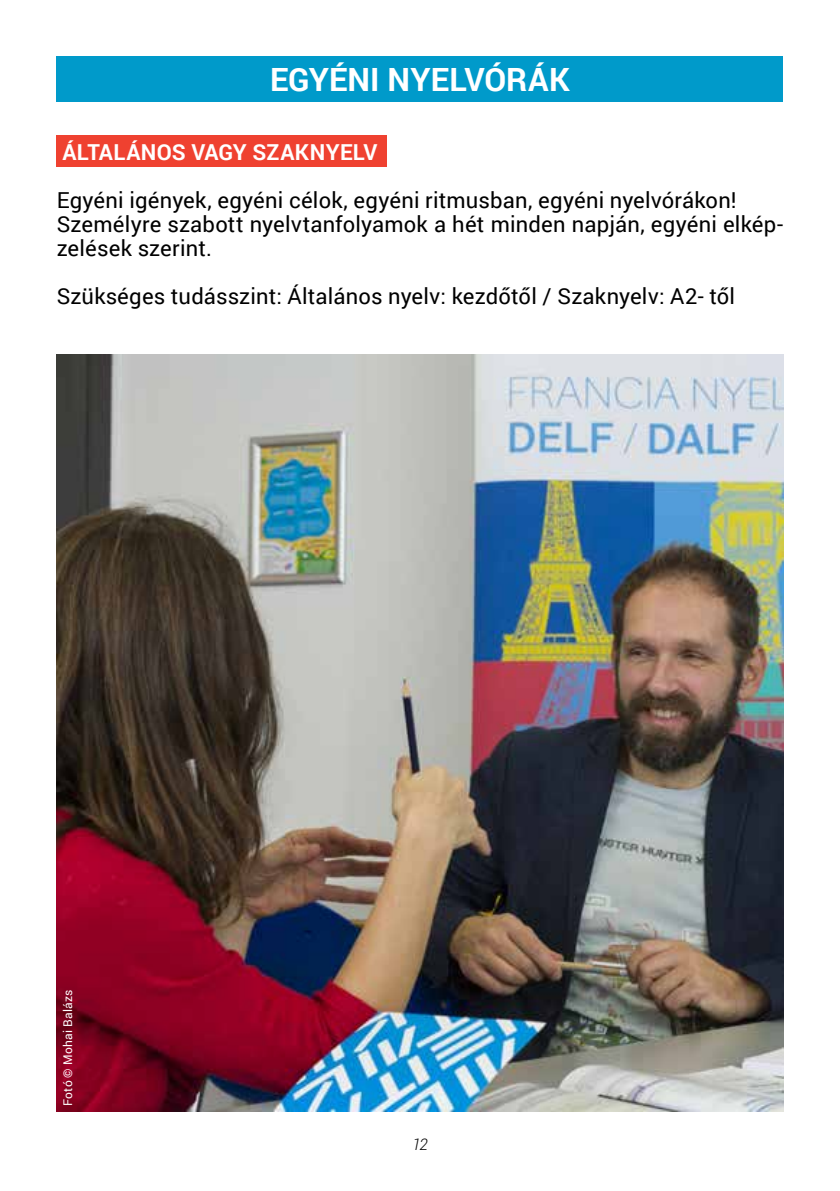
<style>
.page{position:relative;width:840px;height:1191px;background:#fff}
.page>*{position:absolute;margin:0;border:0;box-sizing:border-box;transform-origin:0 0}
.t1{font:700 32px "Roboto";color:#fff}
.t2{font:22px/24px "Roboto";letter-spacing:.01em;color:#000}
.t3{font:700 22px "Roboto";letter-spacing:.01em;color:#fff}
.t4{font:italic 300 16px "Roboto";color:#000}
.t5{font:12px "Roboto";letter-spacing:.025em;color:#fff}
</style>
<div class="page">
<div style="left:57px;top:135px;width:330px;height:32px;background:#ef4130"></div>
<div style="left:57px;top:57px;width:725px;height:45px;background:#009aca"></div>
<img style="left:57px;top:354px;width:725px;height:757px">
<h1 class="t1" style="left:270px;top:57px;width:301px">EGYÉNI NYELVÓRÁK</h1>
<p class="t3" style="left:62px;top:136px;width:316px">ÁLTALÁNOS VAGY SZAKNYELV</p>
<p class="t2" style="left:57px;top:187px;width:727px">Egyéni igények, egyéni célok, egyéni ritmusban, egyéni nyelvórákon!<br>Személyre szabott nyelvtanfolyamok a hét minden napján, egyéni elkép&shy;zelések szerint.</p>
<p class="t2" style="left:57px;top:283px;width:679px">Szükséges tudásszint: Általános nyelv: kezdőtől / Szaknyelv: A2- től</p>
<p class="t5" style="left:59px;top:1106px;width:118px;rotate:-90deg">Fotó © Mohai Balázs</p>
<p class="t4" style="left:412px;top:1132px;width:17px">12</p>
</div>
